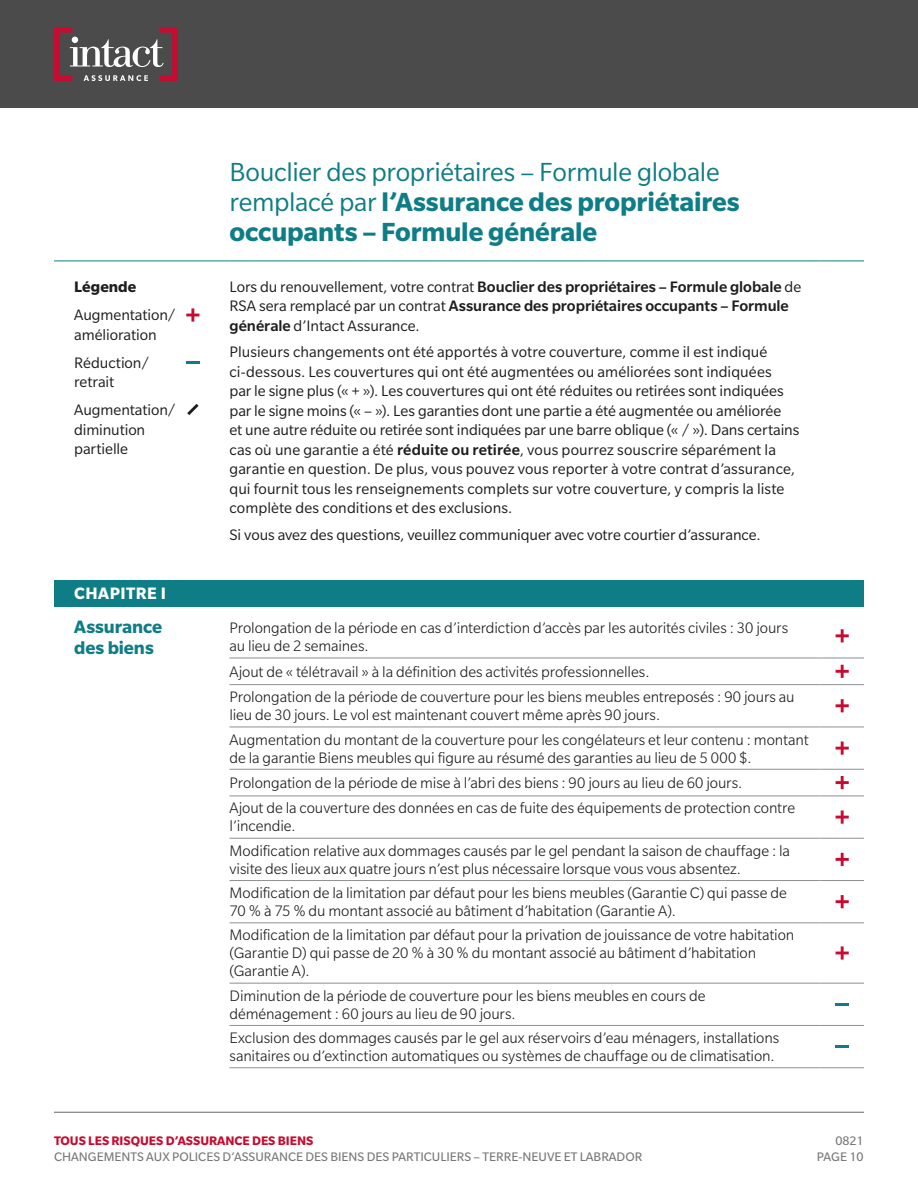
<style>
.page{position:relative;width:918px;height:1188px;background:#fff}
.page>*{position:absolute;margin:0;border:0;box-sizing:border-box;transform-origin:0 0}
.Display{font:700 28.5px/30px "Slate Std";letter-spacing:-.005em;color:#0f7d85}
.t1{font:700 19.5px/21px "Slate Std";letter-spacing:-.005em;color:#0f7d85}
.t2{font:700 18px "Slate Std";letter-spacing:.03em;color:#fff}
.Body__table{font:300 16.5px/18px "Slate Std";letter-spacing:-.005em;color:#1e1e1e}
.Body__Intro{font:16.5px/19.5px "Slate Std";color:#1e1e1e}
.Body__Intro-2{font:500 16.5px/19.5px "Slate Std";letter-spacing:-.005em;color:#1e1e1e}
.Legend{font:16.5px/19.5px "Slate Std";letter-spacing:-.005em;color:#1e1e1e}
.Legend-2{font:700 16.5px "Slate Std";color:#1e1e1e}
.t3{font:13.5px/16.2px "Slate Std";color:#787878;text-align:right}
.t4{font:700 13.5px "Slate Std";color:#c60c30}
.s1{font-weight:400}
.s2{font-weight:500}
</style>
<div class="page">
<div style="left:0;top:0;width:918px;height:108px;background:#4b4b4b"></div>
<hr style="left:54px;top:1112px;width:810px;height:1px;background:#666">
<svg style="left:54px;top:27px;width:124px;height:54px"></svg>
<div style="left:54px;top:580px;width:810px;height:27px;background:#0f7d85"></div>
<hr style="left:820px;top:658px;width:44px;height:1px;background:#8f8f8f">
<hr style="left:820px;top:684px;width:44px;height:1px;background:#8f8f8f">
<hr style="left:820px;top:727px;width:44px;height:1px;background:#8f8f8f">
<hr style="left:820px;top:769px;width:44px;height:1px;background:#8f8f8f">
<hr style="left:820px;top:796px;width:44px;height:1px;background:#8f8f8f">
<hr style="left:820px;top:838px;width:44px;height:1px;background:#8f8f8f">
<hr style="left:820px;top:880px;width:44px;height:1px;background:#8f8f8f">
<hr style="left:820px;top:923px;width:44px;height:1px;background:#8f8f8f">
<hr style="left:820px;top:983px;width:44px;height:1px;background:#8f8f8f">
<hr style="left:820px;top:1025px;width:44px;height:1px;background:#8f8f8f">
<hr style="left:820px;top:1068px;width:44px;height:1px;background:#8f8f8f">
<hr style="left:54px;top:261px;width:176px;height:1px;background:#0f7d85">
<hr style="left:230px;top:261px;width:590px;height:1px;background:#0f7d85">
<hr style="left:820px;top:261px;width:44px;height:1px;background:#0f7d85">
<hr style="left:230px;top:658px;width:590px;height:1px;background:#8f8f8f">
<hr style="left:230px;top:684px;width:590px;height:1px;background:#8f8f8f">
<hr style="left:230px;top:727px;width:590px;height:1px;background:#8f8f8f">
<hr style="left:230px;top:769px;width:590px;height:1px;background:#8f8f8f">
<hr style="left:230px;top:796px;width:590px;height:1px;background:#8f8f8f">
<hr style="left:230px;top:838px;width:590px;height:1px;background:#8f8f8f">
<hr style="left:230px;top:880px;width:590px;height:1px;background:#8f8f8f">
<hr style="left:230px;top:923px;width:590px;height:1px;background:#8f8f8f">
<hr style="left:230px;top:983px;width:590px;height:1px;background:#8f8f8f">
<hr style="left:230px;top:1025px;width:590px;height:1px;background:#8f8f8f">
<hr style="left:230px;top:1068px;width:590px;height:1px;background:#8f8f8f">
<svg style="left:187px;top:404px;width:12px;height:11px"></svg>
<svg style="left:186px;top:361px;width:13px;height:3px"></svg>
<svg style="left:186px;top:308px;width:13px;height:14px"></svg>
<svg style="left:836px;top:629px;width:13px;height:13px"></svg>
<svg style="left:836px;top:665px;width:13px;height:13px"></svg>
<svg style="left:836px;top:699px;width:13px;height:13px"></svg>
<svg style="left:836px;top:742px;width:13px;height:13px"></svg>
<svg style="left:836px;top:776px;width:13px;height:13px"></svg>
<svg style="left:836px;top:810px;width:13px;height:14px"></svg>
<svg style="left:836px;top:853px;width:13px;height:13px"></svg>
<svg style="left:836px;top:895px;width:13px;height:13px"></svg>
<svg style="left:836px;top:946px;width:13px;height:14px"></svg>
<svg style="left:836px;top:1003px;width:13px;height:3px"></svg>
<svg style="left:836px;top:1045px;width:13px;height:3px"></svg>
<p class="Legend-2" style="left:74px;top:278px;width:64px">Légende</p>
<p class="Legend" style="left:74px;top:305px;width:103px">Augmentation/ amélioration</p>
<p class="Legend" style="left:74px;top:353px;width:77px">Réduction/ retrait</p>
<p class="Legend" style="left:74px;top:400px;width:103px">Augmentation/ diminution partielle</p>
<p class="Display" style="left:230px;top:156px;width:512px"><span class="s1">Bouclier des propriétaires – Formule globale remplacé par</span> l’Assurance des propriétaires occupants – Formule générale</p>
<p class="Body__Intro-2" style="left:229px;top:277px;width:573px"><span class="s1">Lors du renouvellement, votre contrat</span> Bouclier des propriétaires – Formule globale <span class="s1">de<br>RSA sera remplacé par un contrat</span> Assurance des propriétaires occupants – Formule générale <span class="s1">d’Intact Assurance.</span></p>
<p class="Body__Intro" style="left:229px;top:342px;width:571px">Plusieurs changements ont été apportés à votre couverture, comme il est indiqué ci-dessous. Les couvertures qui ont été augmentées ou améliorées sont indiquées<br>par le signe plus (« + »). Les couvertures qui ont été réduites ou retirées sont indiquées par le signe moins (« – »). Les garanties dont une partie a été augmentée ou améliorée<br>et une autre réduite ou retirée sont indiquées par une barre oblique (« / »). Dans certains cas où une garantie a été <span class="s2">réduite ou retirée</span>, vous pourrez souscrire séparément la garantie en question. De plus, vous pouvez vous reporter à votre contrat d’assurance, qui fournit tous les renseignements complets sur votre couverture, y compris la liste complète des conditions et des exclusions.</p>
<p class="Body__Intro" style="left:229px;top:524px;width:533px">Si vous avez des questions, veuillez communiquer avec votre courtier d’assurance.</p>
<h1 class="t2" style="left:74px;top:584px;width:93px">CHAPITRE I</h1>
<h2 class="t1" style="left:74px;top:616px;width:90px">Assurance des biens</h2>
<p class="Body__table" style="left:230px;top:619px;width:560px">Prolongation de la période en cas d’interdiction d’accès par les autorités civiles : 30 jours au lieu de 2 semaines.</p>
<p class="Body__table" style="left:230px;top:662px;width:421px">Ajout de « télétravail » à la définition des activités professionnelles.</p>
<p class="Body__table" style="left:230px;top:688px;width:567px">Prolongation de la période de couverture pour les biens meubles entreposés : 90 jours au lieu de 30 jours. Le vol est maintenant couvert même après 90 jours.</p>
<p class="Body__table" style="left:230px;top:730px;width:581px">Augmentation du montant de la couverture pour les congélateurs et leur contenu : montant de la garantie Biens meubles qui figure au résumé des garanties au lieu de 5 000 $.</p>
<p class="Body__table" style="left:230px;top:774px;width:514px">Prolongation de la période de mise à l’abri des biens : 90 jours au lieu de 60 jours.</p>
<p class="Body__table" style="left:230px;top:799px;width:567px">Ajout de la couverture des données en cas de fuite des équipements de protection contre l’incendie.</p>
<p class="Body__table" style="left:230px;top:842px;width:562px">Modification relative aux dommages causés par le gel pendant la saison de chauffage : la visite des lieux aux quatre jours n’est plus nécessaire lorsque vous vous absentez.</p>
<p class="Body__table" style="left:230px;top:884px;width:559px">Modification de la limitation par défaut pour les biens meubles (Garantie C) qui passe de<br>70 % à 75 % du montant associé au bâtiment d’habitation (Garantie A).</p>
<p class="Body__table" style="left:230px;top:926px;width:566px">Modification de la limitation par défaut pour la privation de jouissance de votre habitation (Garantie D) qui passe de 20 % à 30 % du montant associé au bâtiment d’habitation (Garantie A).</p>
<p class="Body__table" style="left:230px;top:986px;width:478px">Diminution de la période de couverture pour les biens meubles en cours de déménagement : 60 jours au lieu de 90 jours.</p>
<p class="Body__table" style="left:230px;top:1029px;width:551px">Exclusion des dommages causés par le gel aux réservoirs d’eau ménagers, installations sanitaires ou d’extinction automatiques ou systèmes de chauffage ou de climatisation.</p>
<p class="t4" style="left:54px;top:1133px;width:261px">TOUS LES RISQUES D’ASSURANCE DES BIENS</p>
<p class="t3" style="left:54px;top:1149px;width:590px">CHANGEMENTS AUX POLICES D’ASSURANCE DES BIENS DES PARTICULIERS – TERRE-NEUVE ET LABRADOR</p>
<p class="t3" style="left:817px;top:1132px;width:48px">0821<br>PAGE 10</p>
</div>
